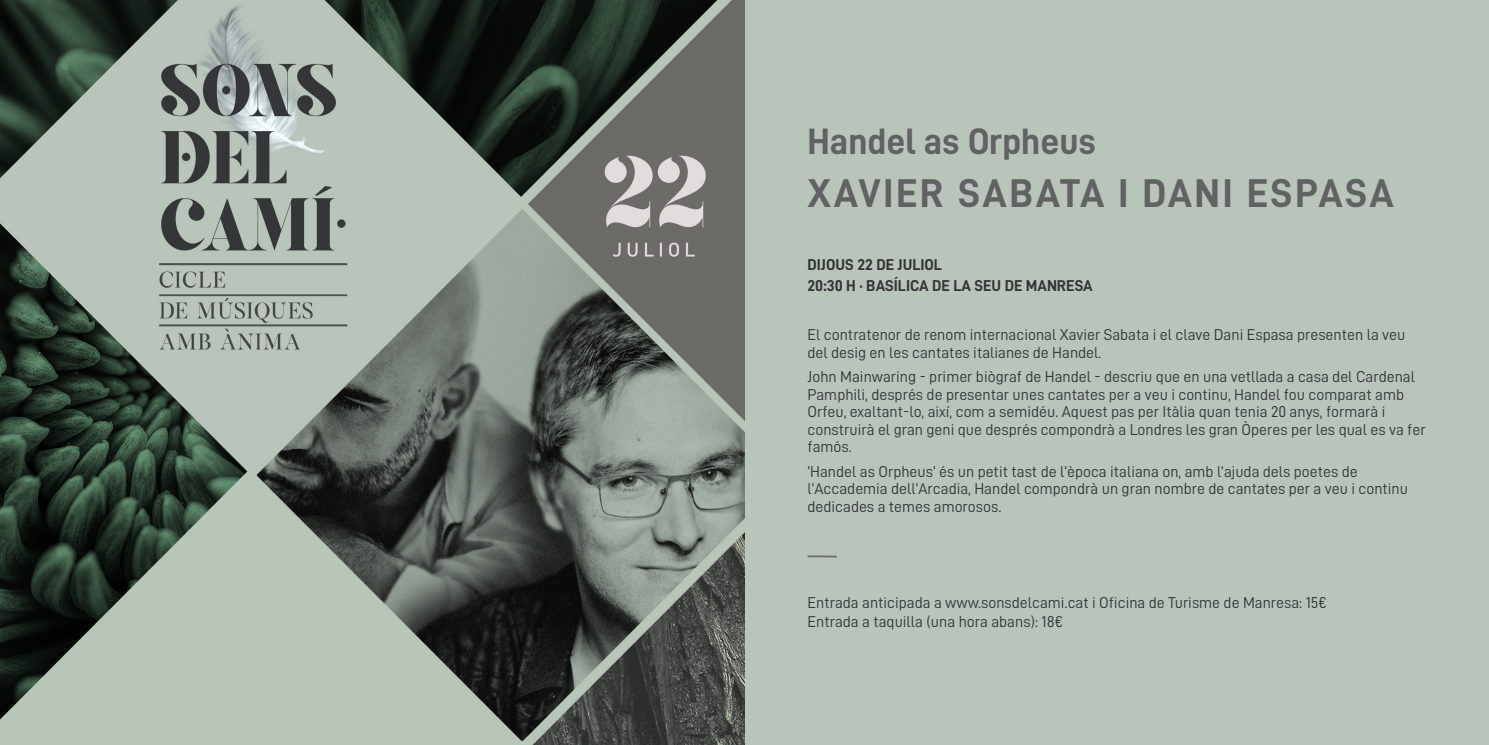
<style>
.page{position:relative;width:1489px;height:745px;background:#fff}
.page>*{position:absolute;margin:0;border:0;box-sizing:border-box;transform-origin:0 0}
.t1{font:40.25px "D DIN Bold";letter-spacing:.06em;color:#616264}
.t2{font:36.75px "D DIN Bold";color:#616264}
.t3{font:15.75px/17.5px "D DIN";color:#353538}
.t4{font:15.75px "D DIN Bold";color:#353538}
</style>
<div class="page">
<div style="left:744px;top:0;width:744px;height:744px;background:#b9c5bb"></div>
<hr style="left:807px;top:555px;width:29px;height:2px;background:#6c6b67">
<img style="left:0;top:0;width:744px;height:744px">
<div style="left:26px;top:718px;width:347px;height:26px;background:#b8c6b9"></div>
<p class="t2" style="left:807px;top:121px;width:290px">Handel as Orpheus</p>
<p class="t1" style="left:807px;top:171px;width:588px">XAVIER SABATA I DANI ESPASA</p>
<p class="t4" style="left:807px;top:256px;width:113px">DIJOUS 22 DE JULIOL</p>
<p class="t4" style="left:807px;top:277px;width:287px">20:30 h · BASÍLICA DE LA SEU DE MANRESA</p>
<p class="t3" style="left:807px;top:325px;width:599px">El contratenor de renom internacional Xavier Sabata i el clave Dani Espasa presenten la veu del desig en les cantates italianes de Handel.</p>
<p class="t3" style="left:807px;top:367px;width:619px">John Mainwaring - primer biògraf de Handel - descriu que en una vetllada a casa del Cardenal Pamphili, després de presentar unes cantates per a veu i continu, Handel fou comparat amb Orfeu, exaltant-lo, així, com a semidéu. Aquest pas per Itàlia quan tenia 20 anys, formarà i construirà el gran geni que després compondrà a Londres les gran Òperes per les qual es va fer famós.</p>
<p class="t3" style="left:807px;top:462px;width:602px">‘Handel as Orpheus’ és un petit tast de l’època italiana on, amb l’ajuda dels poetes de l’Accademia dell’Arcadia, Handel compondrà un gran nombre de cantates per a veu i continu dedicades a temes amorosos.</p>
<p class="t3" style="left:807px;top:593px;width:521px">Entrada anticipada a www.sonsdelcami.cat i Oficina de Turisme de Manresa: 15€</p>
<p class="t3" style="left:807px;top:612px;width:257px">Entrada a taquilla (una hora abans): 18€</p>
</div>
